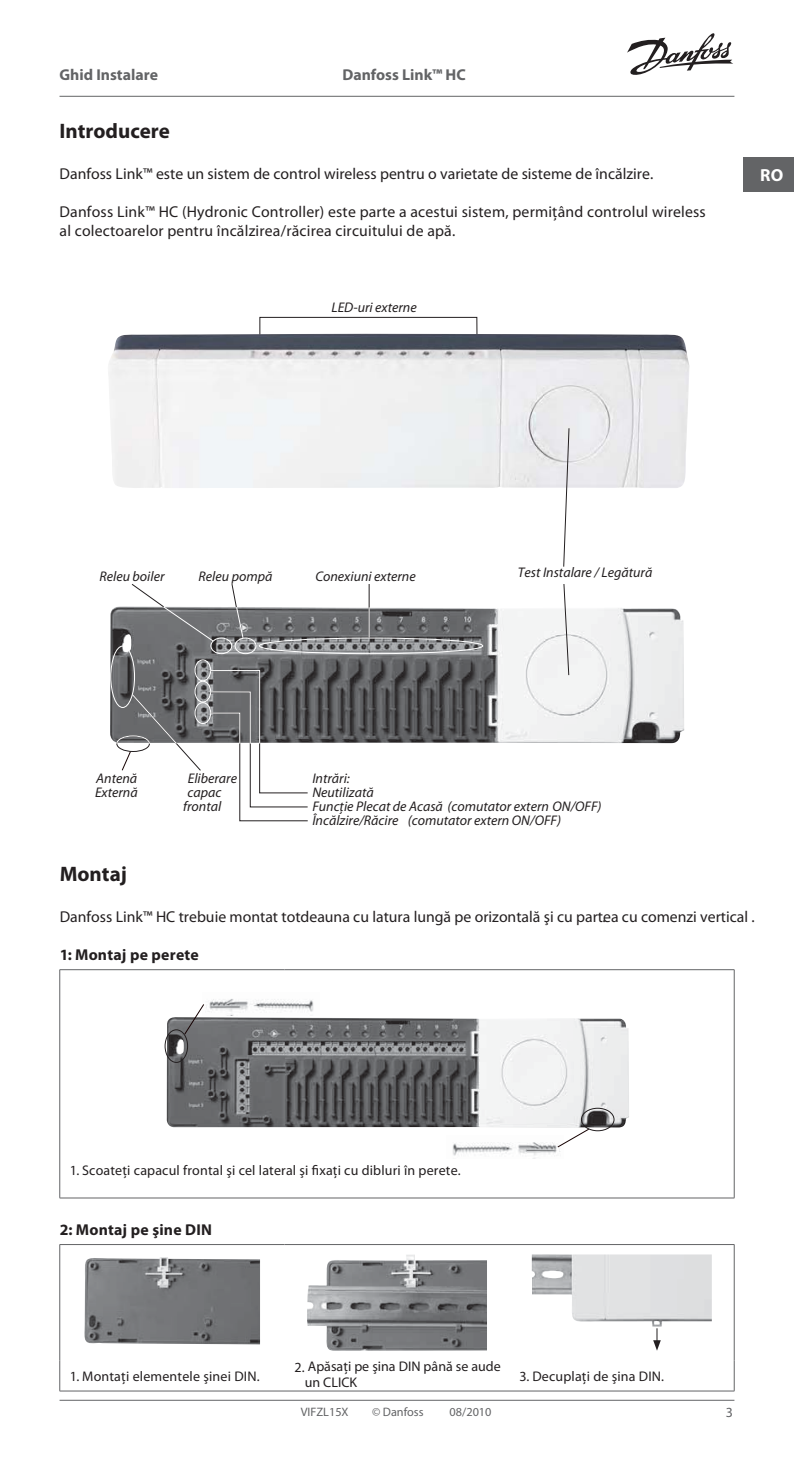
<style>
.page{position:relative;width:794px;height:1474px;background:#fff}
.page>*{position:absolute;margin:0;border:0;box-sizing:border-box;transform-origin:0 0}
.t1{font:700 21px "Myriad Pro";color:#231f20}
.t2{font:700 17.5px "Myriad Pro";color:#fff}
.t3{font:15.75px/18.9px "Myriad Pro";color:#231f20}
.t4{font:700 15.75px "Myriad Pro";letter-spacing:.015em;color:#231f20}
.t5{font:700 15.75px "Myriad Pro";color:#636466}
.t6{font:italic 14px/14px "Myriad Pro";color:#231f20}
.t7{font:14px/16.8px "Myriad Pro";letter-spacing:.01em;color:#231f20}
.t8{font:14px "Myriad Pro";color:#636466}
.t9{font:12.25px "Myriad Pro";color:#636466}
</style>
<div class="page">
<hr style="left:60px;top:1399px;width:674px;height:1px;background:#636466">
<hr style="left:60px;top:96px;width:674px;height:1px;background:#636466">
<svg style="left:627px;top:33px;width:106px;height:42px"></svg>
<div style="left:260px;top:317px;width:217px;height:32px;border:1px solid #231f20"></div>
<img style="left:108px;top:333px;width:581px;height:155px">
<div style="left:743px;top:157px;width:51px;height:35px;background:#636466"></div>
<img style="left:110px;top:606px;width:574px;height:137px">
<div style="left:211px;top:638px;width:21px;height:16px;border:1px solid #fff;border-radius:50%"></div>
<svg style="left:131px;top:584px;width:83px;height:57px"></svg>
<div style="left:235px;top:638px;width:21px;height:16px;border:1px solid #fff;border-radius:50%"></div>
<svg style="left:231px;top:584px;width:12px;height:54px"></svg>
<div style="left:259px;top:638px;width:224px;height:16px;border:1px solid #fff;border-radius:50%"></div>
<hr style="left:369px;top:584px;width:1px;height:54px;background:#231f20">
<hr style="left:369px;top:607px;width:1px;height:31px;background:#fff">
<div style="left:111px;top:646px;width:24px;height:61px;border:1px solid #fff;border-radius:50%"></div>
<svg style="left:116px;top:694px;width:85px;height:77px"></svg>
<div style="left:195px;top:681px;width:16px;height:21px;border:1px solid #fff;border-radius:50%"></div>
<div style="left:195px;top:702px;width:16px;height:21px;border:1px solid #fff;border-radius:50%"></div>
<div style="left:195px;top:659px;width:16px;height:22px;border:1px solid #fff;border-radius:50%"></div>
<svg style="left:210px;top:670px;width:98px;height:151px"></svg>
<svg style="left:563px;top:584px;width:6px;height:91px"></svg>
<svg style="left:563px;top:428px;width:6px;height:139px"></svg>
<hr style="left:734px;top:969px;width:1px;height:228px;background:#636466">
<hr style="left:60px;top:969px;width:224px;height:1px;background:#636466">
<hr style="left:59px;top:969px;width:1px;height:228px;background:#636466">
<hr style="left:284px;top:969px;width:450px;height:1px;background:#636466">
<hr style="left:60px;top:1197px;width:674px;height:1px;background:#636466">
<hr style="left:60px;top:1244px;width:224px;height:1px;background:#636466">
<hr style="left:59px;top:1244px;width:1px;height:116px;background:#636466">
<hr style="left:284px;top:1244px;width:450px;height:1px;background:#636466">
<hr style="left:734px;top:1244px;width:1px;height:116px;background:#636466">
<hr style="left:59px;top:1360px;width:1px;height:30px;background:#636466">
<hr style="left:734px;top:1360px;width:1px;height:30px;background:#636466">
<hr style="left:60px;top:1390px;width:674px;height:1px;background:#636466">
<img style="left:167px;top:1017px;width:462px;height:110px">
<img style="left:452px;top:1142px;width:108px;height:16px">
<svg style="left:557px;top:1128px;width:32px;height:19px"></svg>
<div style="left:581px;top:1108px;width:33px;height:22px;border:1px solid #231f20;border-radius:50%"></div>
<img style="left:206px;top:999px;width:108px;height:16px">
<svg style="left:184px;top:1004px;width:20px;height:30px"></svg>
<div style="left:165px;top:1029px;width:23px;height:33px;border:1px solid #231f20;border-radius:50%"></div>
<img style="left:84px;top:1257px;width:176px;height:87px">
<img style="left:307px;top:1255px;width:180px;height:96px">
<img style="left:532px;top:1254px;width:180px;height:72px">
<svg style="left:653px;top:1328px;width:8px;height:22px"></svg>
<p class="t5" style="left:60px;top:68px;width:100px">Ghid Instalare</p>
<p class="t5" style="left:342px;top:68px;width:125px">Danfoss Link™ HC</p>
<h1 class="t1" style="left:60px;top:123px;width:112px">Introducere</h1>
<p class="t3" style="left:60px;top:166px;width:595px">Danfoss Link™ este un sistem de control wireless pentru o varietate de sisteme de încălzire.</p>
<p class="t2" style="left:760px;top:168px;width:25px">RO</p>
<p class="t3" style="left:60px;top:203px;width:648px">Danfoss Link™ HC (Hydronic Controller) este parte a acestui sistem, permiţând controlul wireless al colectoarelor pentru încălzirea/răcirea circuitului de apă.</p>
<p class="t6" style="left:331px;top:301px;width:87px">LED-uri externe</p>
<p class="t6" style="left:99px;top:570px;width:66px">Releu boiler</p>
<p class="t6" style="left:199px;top:570px;width:75px">Releu pompă</p>
<p class="t6" style="left:315px;top:570px;width:102px">Conexiuni externe</p>
<p class="t6" style="left:518px;top:566px;width:136px">Test Instalare / Legătură</p>
<p class="t6" style="left:95px;top:771px;width:44px">Antenă<br>Externă</p>
<h1 class="t1" style="left:60px;top:865px;width:69px">Montaj</h1>
<p class="t6" style="left:188px;top:772px;width:51px">Eliberare</p>
<p class="t6" style="left:188px;top:786px;width:35px">capac</p>
<p class="t6" style="left:183px;top:800px;width:40px">frontal</p>
<p class="t6" style="left:312px;top:771px;width:291px">Intrări:<br>Neutilizată<br>Funcţie Plecat de Acasă (comutator extern ON/OFF)<br>Încălzire/Răcire (comutator extern ON/OFF)</p>
<p class="t3" style="left:60px;top:908px;width:696px">Danfoss Link™ HC trebuie montat totdeauna cu latura lungă pe orizontală şi cu partea cu comenzi vertical .</p>
<p class="t3" style="left:602px;top:908px;width:5px">.</p>
<p class="t4" style="left:60px;top:948px;width:141px">1: Montaj pe perete</p>
<p class="t7" style="left:70px;top:1163px;width:392px">1. Scoateţi capacul frontal şi cel lateral şi fixaţi cu dibluri în perete.</p>
<p class="t4" style="left:60px;top:1223px;width:154px">2: Montaj pe şine DIN</p>
<p class="t7" style="left:70px;top:1368px;width:191px">1. Montaţi elementele şinei DIN.</p>
<p class="t7" style="left:305px;top:1358px;width:198px;text-indent:-10px">2. Apăsaţi pe şina DIN până se aude un CLICK</p>
<p class="t7" style="left:519px;top:1368px;width:146px">3. Decuplaţi de şina DIN.</p>
<p class="t9" style="left:301px;top:1407px;width:49px">VIFZL15X</p>
<p class="t9" style="left:372px;top:1407px;width:53px">© Danfoss</p>
<p class="t9" style="left:449px;top:1407px;width:43px">08/2010</p>
<p class="t8" style="left:726px;top:1406px;width:9px">3</p>
</div>
